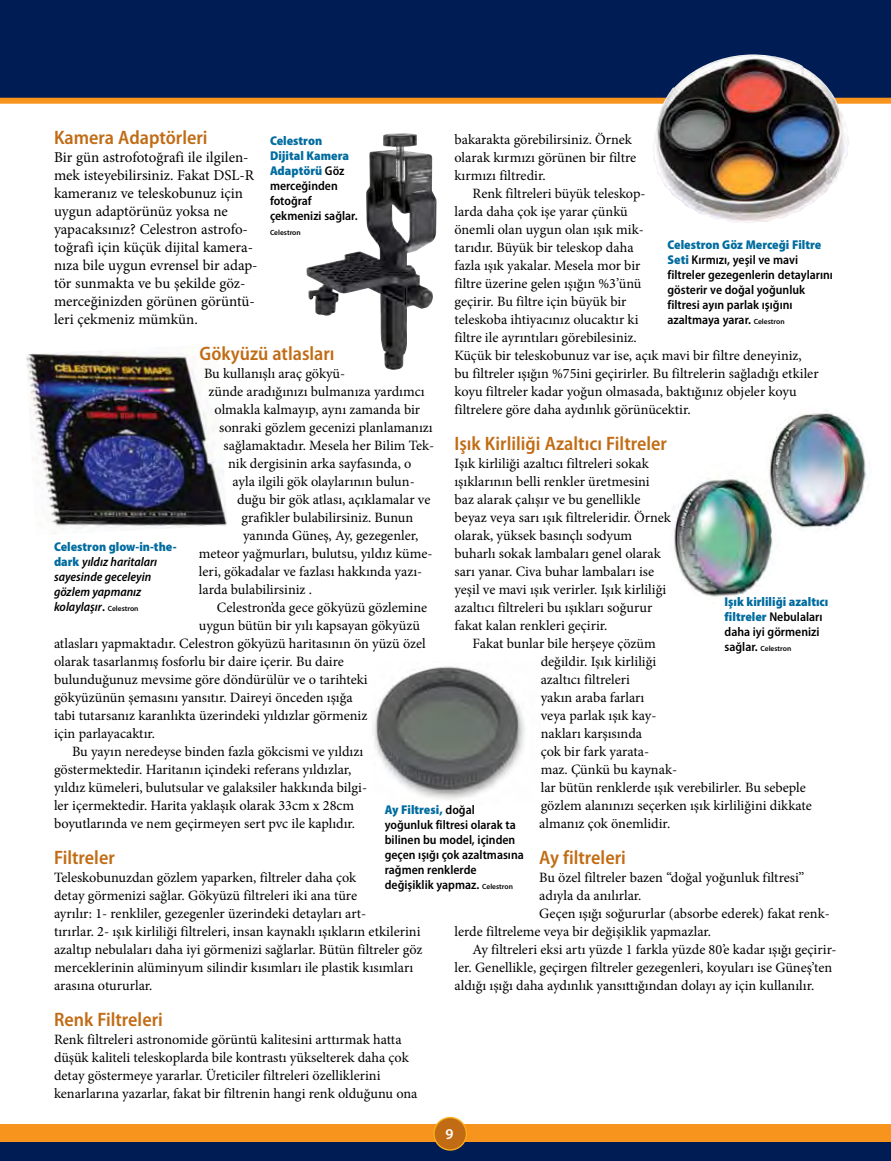
<style>
.page{position:relative;width:891px;height:1161px;background:#fff}
.page>*{position:absolute;margin:0;border:0;box-sizing:border-box;transform-origin:0 0}
.t1{font:600 semi-condensed 19.5px "Myriad Pro";color:#c16c15}
.t2{font:15px/18px "Minion Pro";color:#000}
.t3{font:600 15px "Myriad Pro";color:#fff}
.t4{font:14.25px/18px "Minion Pro";color:#000}
.t5{font:600 semi-condensed 12.75px/15px "Myriad Pro";color:#000}
.t6{font:italic 600 semi-condensed 12.75px/15px "Myriad Pro";color:#000}
.t7{font:900 semi-condensed 12.75px/15px "Myriad Pro";color:#006c9f}
.t8{font:600 7.5px "Myriad Pro";color:#000}
.s1{font-weight:900;color:#006c9f}
.s2{font-stretch:normal;font-size:7.5px}
.s3{font-weight:900;font-style:normal;color:#006c9f}
.s4{font-style:normal}
.s5{font-style:normal;font-stretch:normal;font-size:7.5px}
.s6{font-weight:600;color:#000}
.s7{font-stretch:semi-condensed;font-size:12.75px}
</style>
<div class="page">
<img style="left:674px;top:478px;width:100px;height:126px">
<div style="left:0;top:0;width:891px;height:104px;background:#001c54"></div>
<img style="left:306px;top:133px;width:97px;height:217px">
<img style="left:26px;top:351px;width:201px;height:178px">
<img style="left:763px;top:410px;width:108px;height:124px">
<img style="left:373px;top:666px;width:152px;height:134px">
<img style="left:652px;top:54px;width:198px;height:169px">
<div style="left:0;top:1138px;width:891px;height:23px;background:#001c54"></div>
<div style="left:0;top:1124px;width:891px;height:18px;background:#f7941e"></div>
<div style="left:434px;top:1118px;width:32px;height:32px;background:#c16c15;border-radius:50%"></div>
<div style="left:433px;top:1117px;width:34px;height:34px;border:1px solid #fcaf17;border-radius:50%"></div>
<h1 class="t1" style="left:54px;top:127px;width:155px">Kamera Adaptörleri</h1>
<p class="t2" style="left:54px;top:148px;width:205px">Bir gün astrofotoğrafi ile ilgilen&shy;mek isteyebilirsiniz. Fakat DSL-R kameranız ve teleskobunuz için uygun adaptörünüz yoksa ne yapacaksınız? Celestron astrofo&shy;toğrafi için küçük dijital kamera&shy;nıza bile uygun evrensel bir adap&shy;tör sunmakta ve bu şekilde göz&shy;merceğinizden görünen görüntü&shy;leri çekmeniz mümkün.</p>
<h1 class="t1" style="left:200px;top:343px;width:137px">Gökyüzü atlasları</h1>
<p class="t4" style="left:204px;top:365px;width:143px">Bu kullanışlı araç gökyü-</p>
<p class="t4" style="left:209px;top:383px;width:218px">zünde aradığınızı bulmanıza yardımcı</p>
<p class="t4" style="left:215px;top:401px;width:207px">olmakla kalmayıp, aynı zamanda bir</p>
<p class="t4" style="left:219px;top:419px;width:215px">sonraki gözlem gecenizi planlamanızı</p>
<p class="t4" style="left:224px;top:437px;width:212px">sağlamaktadır. Mesela her Bilim Tek-</p>
<p class="t4" style="left:228px;top:455px;width:185px">nik dergisinin arka sayfasında, o</p>
<p class="t4" style="left:233px;top:473px;width:184px">ayla ilgili gök olaylarının bulun-</p>
<p class="t4" style="left:237px;top:491px;width:195px">duğu bir gök atlası, açıklamalar ve</p>
<p class="t4" style="left:242px;top:509px;width:173px">grafikler bulabilirsiniz. Bunun</p>
<p class="t4" style="left:243px;top:526px;width:177px">yanında Güneş, Ay, gezegenler,</p>
<p class="t4" style="left:199px;top:544px;width:235px">meteor yağmurları, bulutsu, yıldız küme-</p>
<p class="t4" style="left:199px;top:562px;width:225px">leri, gökadalar ve fazlası hakkında yazı-</p>
<p class="t4" style="left:199px;top:580px;width:115px">larda bulabilirsiniz .</p>
<p class="t4" style="left:217px;top:598px;width:212px">Celestron’da gece gökyüzü gözlemine</p>
<p class="t4" style="left:199px;top:616px;width:223px">uygun bütün bir yılı kapsayan gökyüzü</p>
<p class="t4" style="left:54px;top:634px;width:373px">atlasları yapmaktadır. Celestron gökyüzü haritasının ön yüzü özel</p>
<p class="t4" style="left:54px;top:652px;width:291px">olarak tasarlanmış fosforlu bir daire içerir. Bu daire</p>
<p class="t4" style="left:54px;top:670px;width:315px">bulunduğunuz mevsime göre döndürülür ve o tarihteki</p>
<p class="t4" style="left:54px;top:688px;width:300px">gökyüzünün şemasını yansıtır. Daireyi önceden ışığa</p>
<p class="t4" style="left:54px;top:706px;width:315px">tabi tutarsanız karanlıkta üzerindeki yıldızlar görmeniz</p>
<p class="t4" style="left:54px;top:724px;width:103px">için parlayacaktır.</p>
<p class="t4" style="left:72px;top:742px;width:293px">Bu yayın neredeyse binden fazla gökcismi ve yıldızı</p>
<p class="t4" style="left:54px;top:760px;width:299px">göstermektedir. Haritanın içindeki referans yıldızlar,</p>
<p class="t4" style="left:54px;top:778px;width:315px">yıldız kümeleri, bulutsular ve galaksiler hakkında bilgi-</p>
<p class="t4" style="left:54px;top:796px;width:302px">ler içermektedir. Harita yaklaşık olarak 33cm x 28cm</p>
<p class="t4" style="left:54px;top:814px;width:303px">boyutlarında ve nem geçirmeyen sert pvc ile kaplıdır.</p>
<h1 class="t1" style="left:54px;top:847px;width:62px">Filtreler</h1>
<p class="t4" style="left:54px;top:869px;width:370px">Teleskobunuzdan gözlem yaparken, filtreler daha çok<br>detay görmenizi sağlar. Gökyüzü filtreleri iki ana türe<br>ayrılır: 1- renkliler, gezegenler üzerindeki detayları art-<br>tırırlar. 2- ışık kirliliği filtreleri, insan kaynaklı ışıkların etkilerini azaltıp nebulaları daha iyi görmenizi sağlarlar. Bütün filtreler göz merceklerinin alüminyum silindir kısımları ile plastik kısımları arasına otururlar.</p>
<h1 class="t1" style="left:54px;top:1009px;width:110px">Renk Filtreleri</h1>
<p class="t4" style="left:54px;top:1031px;width:365px">Renk filtreleri astronomide görüntü kalitesini arttırmak hatta düşük kaliteli teleskoplarda bile kontrastı yükselterek daha çok detay göstermeye yararlar. Üreticiler filtreleri özelliklerini kenarlarına yazarlar, fakat bir filtrenin hangi renk olduğunu ona</p>
<p class="t4" style="left:454px;top:131px;width:183px">bakarakta görebilirsiniz. Örnek olarak kırmızı görünen bir filtre kırmızı filtredir.</p>
<p class="t4" style="left:454px;top:185px;width:366px;text-indent:18px">Renk filtreleri büyük teleskop-<br>larda daha çok işe yarar çünkü<br>önemli olan uygun olan ışık mik-<br>tarıdır. Büyük bir teleskop daha<br>fazla ışık yakalar. Mesela mor bir<br>filtre üzerine gelen ışığın %3’ünü<br>geçirir. Bu filtre için büyük bir<br>teleskoba ihtiyacınız olucaktır ki<br>filtre ile ayrıntıları görebilesiniz.<br>Küçük bir teleskobunuz var ise, açık mavi bir filtre deneyiniz, bu filtreler ışığın %75ini geçirirler. Bu filtrelerin sağladığı etkiler koyu filtreler kadar yoğun olmasada, baktığınız objeler koyu filtrelere göre daha aydınlık görünücektir.</p>
<h1 class="t1" style="left:454px;top:433px;width:214px">Işık Kirliliği Azaltıcı Filtreler</h1>
<p class="t4" style="left:454px;top:455px;width:218px">Işık kirliliği azaltıcı filtreleri sokak ışıklarının belli renkler üretmesini baz alarak çalışır ve bu genellikle beyaz veya sarı ışık filtreleridir. Örnek olarak, yüksek basınçlı sodyum buharlı sokak lambaları genel olarak sarı yanar. Civa buhar lambaları ise yeşil ve mavi ışık verirler. Işık kirliliği azaltıcı filtreleri bu ışıkları soğurur fakat kalan renkleri geçirir.</p>
<p class="t4" style="left:539px;top:634px;width:274px;text-indent:-67px">Fakat bunlar bile herşeye çözüm<br>değildir. Işık kirliliği<br>azaltıcı filtreleri<br>yakın araba farları<br>veya parlak ışık kay-<br>nakları karşısında<br>çok bir fark yarata-<br>maz. Çünkü bu kaynak-<br>lar bütün renklerde ışık verebilirler. Bu sebeple gözlem alanınızı seçerken ışık kirliliğini dikkate almanız çok önemlidir.</p>
<h1 class="t1" style="left:539px;top:847px;width:88px">Ay filtreleri</h1>
<p class="t4" style="left:539px;top:869px;width:267px">Bu özel filtreler bazen “doğal yoğunluk filtresi’’</p>
<p class="t4" style="left:539px;top:887px;width:104px">adıyla da anılırlar.</p>
<p class="t4" style="left:539px;top:905px;width:292px">Geçen ışığı soğururlar (absorbe ederek) fakat renk-</p>
<p class="t4" style="left:455px;top:923px;width:258px">lerde filtreleme veya bir değişiklik yapmazlar.</p>
<p class="t4" style="left:473px;top:941px;width:366px">Ay filtreleri eksi artı yüzde 1 farkla yüzde 80’e kadar ışığı geçirir-</p>
<p class="t4" style="left:454px;top:959px;width:379px">ler. Genellikle, geçirgen filtreler gezegenleri, koyuları ise Güneş’ten</p>
<p class="t4" style="left:454px;top:977px;width:361px">aldığı ışığı daha aydınlık yansıttığından dolayı ay için kullanılır.</p>
<p class="t5" style="left:270px;top:133px;width:89px"><span class="s1">Celestron<br>Dijital Kamera<br>Adaptörü</span> Göz merceğinden fotoğraf çekmenizi sağlar.</p>
<p class="t8" style="left:270px;top:227px;width:32px">Celestron</p>
<p class="t5" style="left:668px;top:238px;width:167px"><span class="s1">Celestron Göz Merceği Filtre<br>Seti</span> Kırmızı, yeşil ve mavi filtreler gezegenlerin detaylarını gösterir ve doğal yoğunluk filtresi ayın parlak ışığını azaltmaya yarar. <span class="s2">Celestron</span></p>
<p class="t6" style="left:54px;top:540px;width:124px"><span class="s3">Celestron glow-in-the&shy;dark</span> yıldız haritaları sayesinde geceleyin gözlem yapmanız kolaylaşır<span class="s4">.</span> <span class="s5">Celestron</span></p>
<p class="t7" style="left:725px;top:595px;width:105px">Işık kirliliği azaltıcı filtreler <span class="s6">Nebulaları daha iyi görmenizi</span></p>
<p class="t8" style="left:725px;top:644px;width:68px"><span class="s7">sağlar.</span> Celestron</p>
<p class="t5" style="left:385px;top:802px;width:141px"><span class="s1">Ay Filtresi,</span> doğal yoğunluk filtresi olarak ta bilinen bu model, içinden geçen ışığı çok azaltmasına rağmen renklerde değişiklik yapmaz. <span class="s2">Celestron</span></p>
<p class="t3" style="left:446px;top:1125px;width:10px">9</p>
</div>
